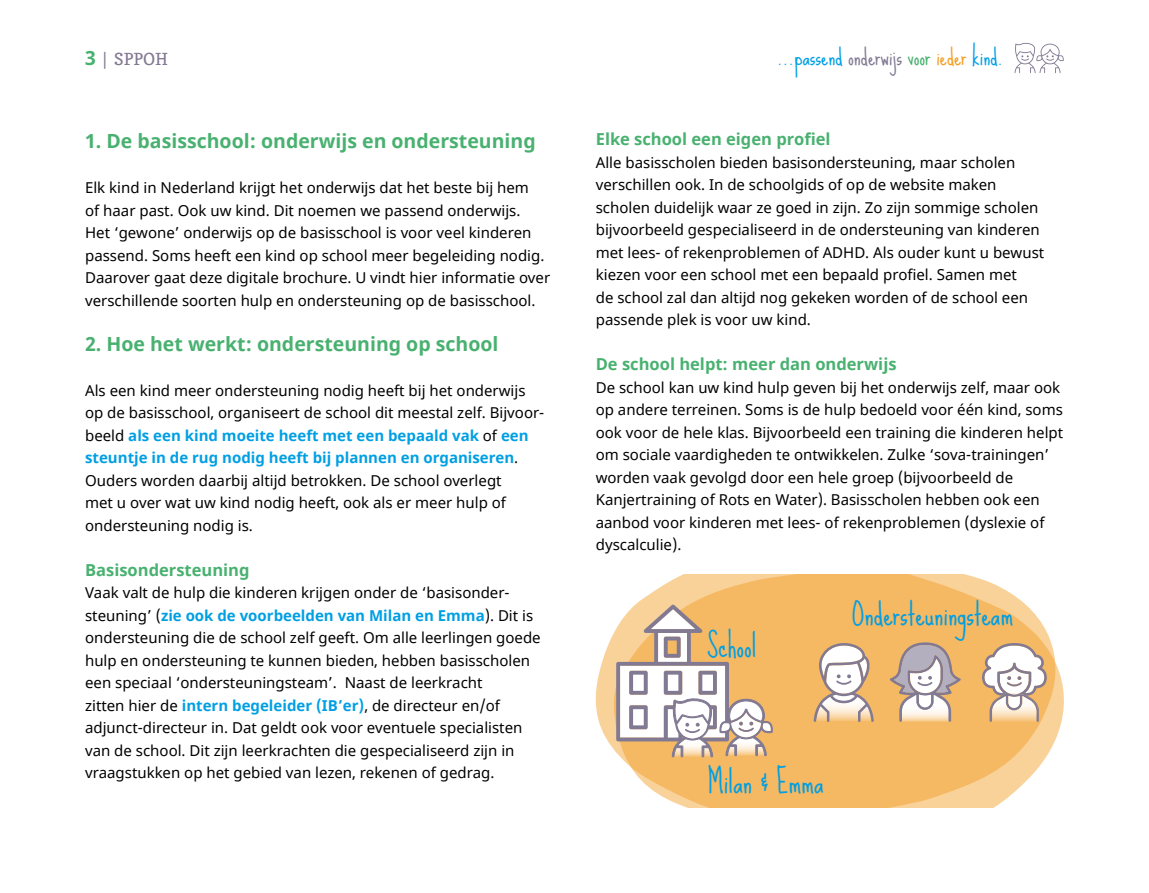
<style>
.page{position:relative;width:1149px;height:893px;background:#fff}
.page>*{position:absolute;margin:0;border:0;box-sizing:border-box;transform-origin:0 0}
.t1{font:30px "Sue Ellen Francisco";color:#009ee2}
.t2{font:22.5px "Sue Ellen Francisco";color:#009fe3}
.t3{font:700 19.5px "Noto Sans";color:#49b170}
.t4{font:700 16.5px "Noto Sans";color:#49b170}
.t5{font:16.5px "Copse";letter-spacing:-.005em;color:#837993}
.t6{font:15px/22.5px "Noto Sans";color:#000}
.s1{font-family:"Noto Sans";font-weight:700;font-size:19.5px;color:#49b170}
.s2{color:#837993}
.s3{color:#49b170}
.s4{color:#f59e24}
.s5{font-weight:700;color:#009fe3}
</style>
<div class="page">
<svg style="left:1014px;top:42px;width:49px;height:31px"></svg>
<svg style="left:595px;top:574px;width:468px;height:234px;fill:#f6b963"></svg>
<svg style="left:889px;top:642px;width:71px;height:80px"></svg>
<svg style="left:980px;top:643px;width:67px;height:79px"></svg>
<svg style="left:616px;top:604px;width:156px;height:172px"></svg>
<svg style="left:813px;top:641px;width:60px;height:81px"></svg>
<p class="t5" style="left:85px;top:49px;width:84px"><span class="s1">3</span> | SPPOH</p>
<h2 class="t2" style="left:777px;top:44px;width:227px">...passend <span class="s2">onderwijs</span> <span class="s3">voor</span> <span class="s4">ieder</span> kind.</h2>
<h3 class="t3" style="left:85px;top:128px;width:452px">1. De basisschool: onderwijs en ondersteuning</h3>
<p class="t6" style="left:85px;top:177px;width:466px">Elk kind in Nederland krijgt het onderwijs dat het beste bij hem<br>of haar past. Ook uw kind. Dit noemen we passend onderwijs.<br>Het ‘gewone’ onderwijs op de basisschool is voor veel kinderen passend. Soms heeft een kind op school meer begeleiding nodig.<br>Daarover gaat deze digitale brochure. U vindt hier informatie over verschillende soorten hulp en ondersteuning op de basisschool.</p>
<h3 class="t3" style="left:85px;top:330px;width:415px">2. Hoe het werkt: ondersteuning op school</h3>
<p class="t6" style="left:85px;top:380px;width:460px">Als een kind meer ondersteuning nodig heeft bij het onderwijs op de basisschool, organiseert de school dit meestal zelf. Bijvoor&shy;beeld <span class="s5">als een kind moeite heeft met een bepaald vak</span> of <span class="s5">een steuntje in de rug nodig heeft bij plannen en organiseren</span>.<br>Ouders worden daarbij altijd betrokken. De school overlegt<br>met u over wat uw kind nodig heeft, ook als er meer hulp of ondersteuning nodig is.</p>
<p class="t4" style="left:85px;top:558px;width:166px">Basisondersteuning</p>
<p class="t6" style="left:85px;top:582px;width:457px">Vaak valt de hulp die kinderen krijgen onder de ‘basisonder&shy;steuning’ (<span class="s5">zie ook de voorbeelden van Milan en Emma</span>). Dit is ondersteuning die de school zelf geeft. Om alle leerlingen goede hulp en ondersteuning te kunnen bieden, hebben basisscholen een speciaal ‘ondersteuningsteam’. Naast de leerkracht<br>zitten hier de <span class="s5">intern begeleider (IB’er)</span>, de directeur en/of adjunct-directeur in. Dat geldt ook voor eventuele specialisten van de school. Dit zijn leerkrachten die gespecialiseerd zijn in vraagstukken op het gebied van lezen, rekenen of gedrag.</p>
<p class="t4" style="left:595px;top:128px;width:236px">Elke school een eigen profiel</p>
<p class="t6" style="left:595px;top:152px;width:450px">Alle basisscholen bieden basisondersteuning, maar scholen verschillen ook. In de schoolgids of op de website maken scholen duidelijk waar ze goed in zijn. Zo zijn sommige scholen bijvoorbeeld gespecialiseerd in de ondersteuning van kinderen met lees- of rekenproblemen of ADHD. Als ouder kunt u bewust kiezen voor een school met een bepaald profiel. Samen met<br>de school zal dan altijd nog gekeken worden of de school een passende plek is voor uw kind.</p>
<p class="t4" style="left:595px;top:353px;width:302px">De school helpt: meer dan onderwijs</p>
<p class="t6" style="left:595px;top:377px;width:469px">De school kan uw kind hulp geven bij het onderwijs zelf, maar ook op andere terreinen. Soms is de hulp bedoeld voor één kind, soms ook voor de hele klas. Bijvoorbeeld een training die kinderen helpt om sociale vaardigheden te ontwikkelen. Zulke ‘sova-trainingen’ worden vaak gevolgd door een hele groep (bijvoorbeeld de Kanjertraining of Rots en Water). Basisscholen hebben ook een aanbod voor kinderen met lees- of rekenproblemen (dyslexie of dyscalculie).</p>
<h1 class="t1" style="left:706px;top:629px;width:52px">School</h1>
<h1 class="t1" style="left:851px;top:597px;width:162px">Ondersteuningsteam</h1>
<h1 class="t1" style="left:707px;top:765px;width:117px">Milan &amp; Emma</h1>
</div>
